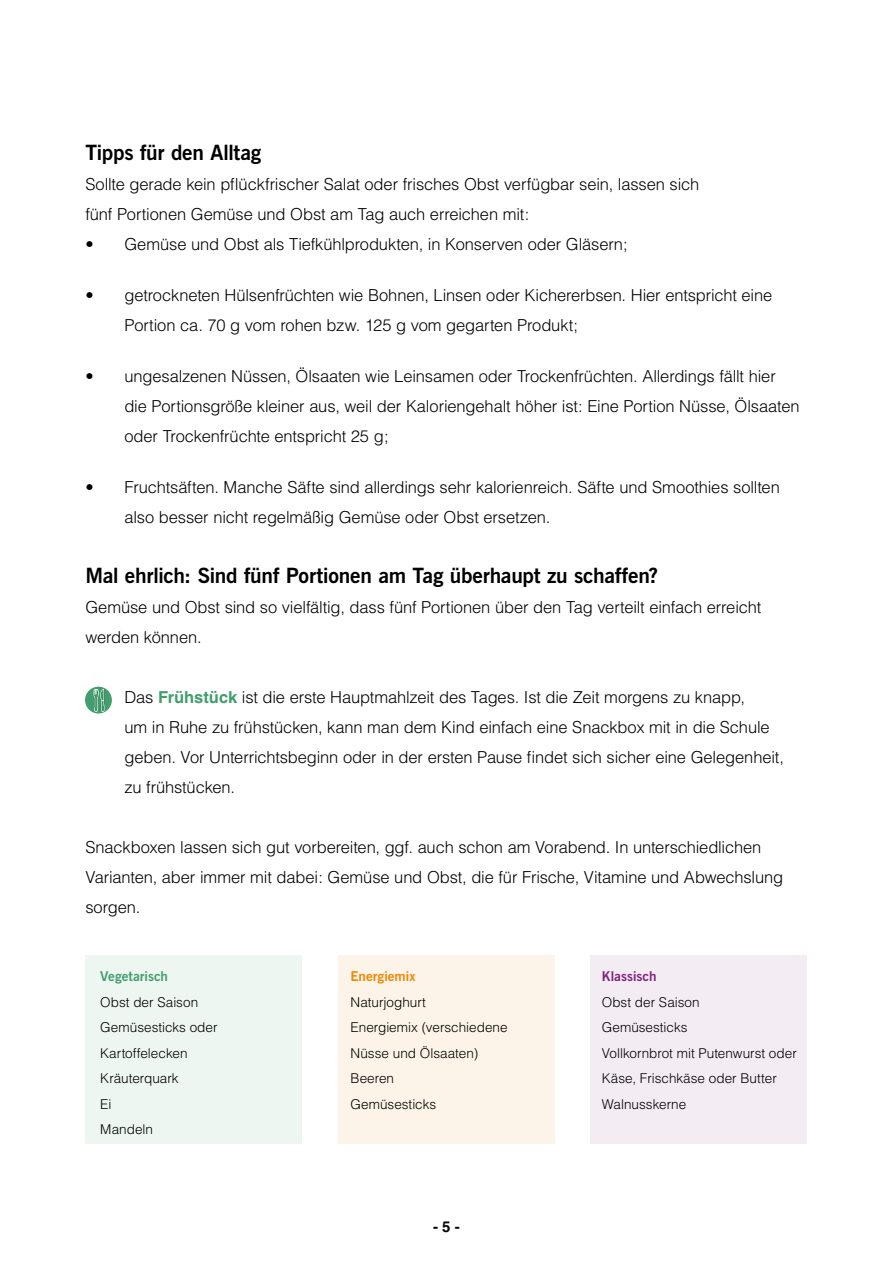
<style>
.page{position:relative;width:893px;height:1263px;background:#fff}
.page>*{position:absolute;margin:0;border:0;box-sizing:border-box;transform-origin:0 0}
.t1{font:21px "News Gothic Bd BT";letter-spacing:-.01em;color:#000}
.t2{font:300 16.5px/30px "Helvetica";letter-spacing:-.01em;color:#000}
.t3{font:700 15px "Helvetica";color:#000}
.t4{font:300 13.5px/25.5px "Helvetica";color:#000}
.t5{font:13.5px "News Gothic Bd BT";color:#429e6d}
.t6{font:13.5px "News Gothic Bd BT";letter-spacing:.005em;color:#f18700}
.t7{font:13.5px "News Gothic Bd BT";color:#83237f}
.s1{font-weight:700;color:#429e6d}
</style>
<div class="page">
<svg style="left:85px;top:687px;width:27px;height:26px"></svg>
<img style="left:88px;top:690px;width:22px;height:21px">
<div style="left:85px;top:955px;width:217px;height:189px;background:#eef6f2"></div>
<div style="left:338px;top:955px;width:216px;height:189px;background:#fdf4e9"></div>
<div style="left:590px;top:955px;width:217px;height:189px;background:#f4ecf3"></div>
<p class="t1" style="left:85px;top:139px;width:177px">Tipps für den Alltag</p>
<p class="t2" style="left:85px;top:169px;width:615px">Sollte gerade kein pflückfrischer Salat oder frisches Obst verfügbar sein, lassen sich fünf Portionen Gemüse und Obst am Tag auch erreichen mit:</p>
<p class="t2" style="left:85px;top:229px;width:544px">• Gemüse und Obst als Tiefkühlprodukten, in Konserven oder Gläsern;</p>
<p class="t2" style="left:124px;top:280px;width:649px;text-indent:-39px">• getrockneten Hülsenfrüchten wie Bohnen, Linsen oder Kichererbsen. Hier entspricht eine<br>Portion ca. 70 g vom rohen bzw. 125 g vom gegarten Produkt;</p>
<p class="t2" style="left:124px;top:361px;width:677px;text-indent:-39px">• ungesalzenen Nüssen, Ölsaaten wie Leinsamen oder Trockenfrüchten. Allerdings fällt hier die Portionsgröße kleiner aus, weil der Kaloriengehalt höher ist: Eine Portion Nüsse, Ölsaaten oder Trockenfrüchte entspricht 25 g;</p>
<p class="t2" style="left:124px;top:472px;width:657px;text-indent:-39px">• Fruchtsäften. Manche Säfte sind allerdings sehr kalorienreich. Säfte und Smoothies sollten also besser nicht regelmäßig Gemüse oder Obst ersetzen.</p>
<p class="t1" style="left:85px;top:562px;width:574px">Mal ehrlich: Sind fünf Portionen am Tag überhaupt zu schaffen?</p>
<p class="t2" style="left:85px;top:592px;width:677px">Gemüse und Obst sind so vielfältig, dass fünf Portionen über den Tag verteilt einfach erreicht werden können.</p>
<p class="t2" style="left:124px;top:682px;width:661px">Das <span class="s1">Frühstück</span> ist die erste Hauptmahlzeit des Tages. Ist die Zeit morgens zu knapp,<br>um in Ruhe zu frühstücken, kann man dem Kind einfach eine Snackbox mit in die Schule geben. Vor Unterrichtsbeginn oder in der ersten Pause findet sich sicher eine Gelegenheit, zu frühstücken.</p>
<p class="t2" style="left:85px;top:832px;width:699px">Snackboxen lassen sich gut vorbereiten, ggf. auch schon am Vorabend. In unterschiedlichen<br>Varianten, aber immer mit dabei: Gemüse und Obst, die für Frische, Vitamine und Abwechslung sorgen.</p>
<p class="t5" style="left:100px;top:967px;width:69px">Vegetarisch</p>
<p class="t4" style="left:100px;top:989px;width:119px">Obst der Saison<br>Gemüsesticks oder<br>Kartoffelecken<br>Kräuterquark<br>Ei<br>Mandeln</p>
<p class="t6" style="left:350px;top:967px;width:66px">Energiemix</p>
<p class="t4" style="left:350px;top:989px;width:159px">Naturjoghurt<br>Energiemix (verschiedene<br>Nüsse und Ölsaaten)<br>Beeren<br>Gemüsesticks</p>
<p class="t3" style="left:433px;top:1217px;width:28px">- 5 -</p>
<p class="t7" style="left:602px;top:967px;width:56px">Klassisch</p>
<p class="t4" style="left:602px;top:989px;width:197px">Obst der Saison<br>Gemüsesticks<br>Vollkornbrot mit Putenwurst oder<br>Käse, Frischkäse oder Butter<br>Walnusskerne</p>
</div>
